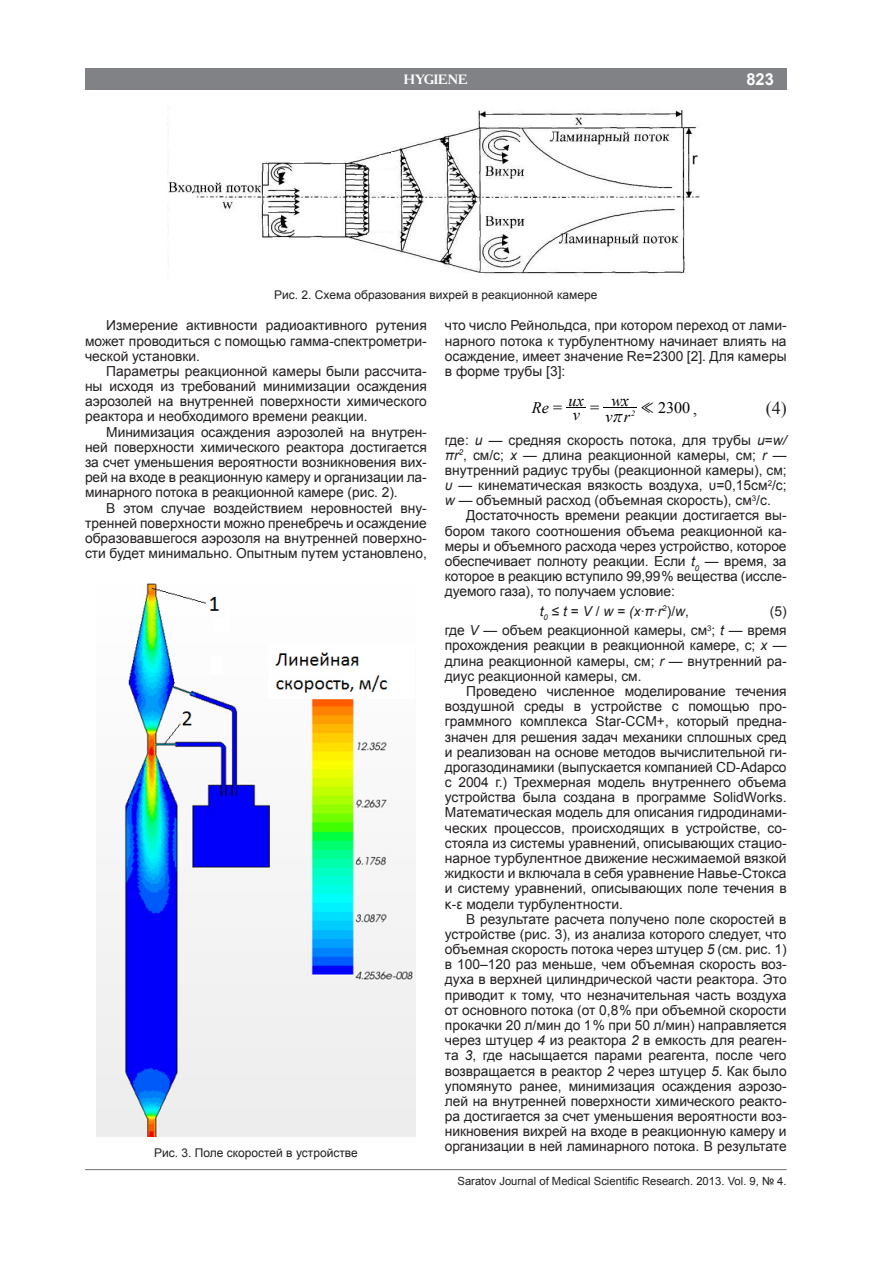
<style>
.page{position:relative;width:893px;height:1263px;background:#fff}
.page>*{position:absolute;margin:0;border:0;box-sizing:border-box;transform-origin:0 0}
.Основной_текст{font:18px "Times New Roman";color:#231f20}
.t1{font:700 16.5px "Arial";color:#fff}
.t2{font:italic 16.05px "Times New Roman";color:#000}
.t3{font:16.05px "Times New Roman";color:#000}
.Основной_текст-2{font:13.8px/15.1px "Arial";color:#231f20;text-align:justify}
.Основной_текст-3{font:italic 13.8px "Arial";color:#231f20}
.t4{font:700 13.5px "Academy C";color:#fff}
.Подрисуночная{font:12px "Arial";color:#231f20}
.t5{font:11.25px "Arial";color:#231f20}
.s1{font-style:normal}
.s2{font-family:"MM Relation"}
.s3{font-style:italic}
.s4{font-family:"MM Century Old Greek"}
</style>
<div class="page">
<hr style="left:85px;top:1169px;width:702px;height:1px;background:#808285">
<div style="left:85px;top:68px;width:702px;height:21px;background:#808285"></div>
<hr style="left:604px;top:408px;width:33px;height:1px;background:#000">
<img style="left:168px;top:110px;width:532px;height:166px">
<img style="left:97px;top:583px;width:318px;height:553px">
<p class="t4" style="left:404px;top:71px;width:65px">HYGIENE</p>
<p class="Подрисуночная" style="left:274px;top:287px;width:325px">Рис. 2. Схема образования вихрей в реакционной камере</p>
<p class="t1" style="left:746px;top:68px;width:29px">823</p>
<p class="Основной_текст-2" style="left:85px;top:318px;width:343px;text-indent:21px">Измерение активности радиоактивного рутения может проводиться с помощью гамма-спектрометри&shy;ческой установки.</p>
<p class="Основной_текст-2" style="left:85px;top:364px;width:343px;text-indent:21px">Параметры реакционной камеры были рассчита&shy;ны исходя из требований минимизации осаждения аэрозолей на внутренней поверхности химического реактора и необходимого времени реакции.</p>
<p class="Основной_текст-2" style="left:85px;top:424px;width:343px;text-indent:21px">Минимизация осаждения аэрозолей на внутрен&shy;ней поверхности химического реактора достигается за счет уменьшения вероятности возникновения вих&shy;рей на входе в реакционную камеру и организации ла&shy;минарного потока в реакционной камере (рис. 2).</p>
<p class="Основной_текст-2" style="left:85px;top:500px;width:343px;text-indent:21px">В этом случае воздействием неровностей вну&shy;тренней поверхности можно пренебречь и осаждение образовавшегося аэрозоля на внутренней поверхно&shy;сти будет минимально. Опытным путем установлено,</p>
<p class="Подрисуночная" style="left:154px;top:1144px;width:205px">Рис. 3. Поле скоростей в устройстве</p>
<p class="Основной_текст-2" style="left:445px;top:318px;width:343px">что число Рейнольдса, при котором переход от лами&shy;нарного потока к турбулентному начинает влиять на осаждение, имеет значение Re=2300 [2]. Для камеры в форме трубы [3]:</p>
<p class="t2" style="left:532px;top:396px;width:32px">Re <span class="s1">=</span></p>
<p class="t2" style="left:573px;top:404px;width:9px">v</p>
<p class="t2" style="left:569px;top:389px;width:17px">ux</p>
<p class="t2" style="left:612px;top:389px;width:19px">wx</p>
<p class="t3" style="left:641px;top:397px;width:51px"><span class="s2">%</span> 2300</p>
<p class="Основной_текст" style="left:693px;top:396px;width:6px">,</p>
<p class="Основной_текст" style="left:766px;top:396px;width:22px">(4)</p>
<p class="Основной_текст-2" style="left:445px;top:432px;width:343px">где: <span class="s3">u</span> — средняя скорость потока, для трубы <span class="s3">u</span>=<span class="s3">w/ πr</span><sup>2</sup>, см/с; <span class="s3">x</span> — длина реакционной камеры, см; <span class="s3">r</span> — внутренний радиус трубы (реакционной камеры), см; <span class="s3">υ</span> — кинематическая вязкость воздуха, υ=0,15см<sup>2</sup>/с; <span class="s3">w</span> — объемный расход (объемная скорость), см<sup>3</sup>/с.</p>
<p class="Основной_текст-2" style="left:445px;top:508px;width:343px;text-indent:21px">Достаточность времени реакции достигается вы&shy;бором такого соотношения объема реакционной ка&shy;меры и объемного расхода через устройство, которое обеспечивает полноту реакции. Если <span class="s3">t</span><sub>0</sub> — время, за которое в реакцию вступило 99,99 % вещества (иссле&shy;дуемого газа), то получаем условие:</p>
<p class="Основной_текст-3" style="left:540px;top:602px;width:151px">t<sub>0</sub> <span class="s1">≤</span> t <span class="s1">=</span> V <span class="s1">/</span> w <span class="s1">=</span> (x∙π∙r<sup>2</sup><span class="s1">)/</span>w<span class="s1">,</span></p>
<p class="Основной_текст-2" style="left:770px;top:603px;width:18px">(5)</p>
<p class="Основной_текст-2" style="left:445px;top:623px;width:343px">где <span class="s3">V</span> — объем реакционной камеры, см<sup>3</sup>; <span class="s3">t</span> — время прохождения реакции в реакционной камере, с; <span class="s3">x</span> — длина реакционной камеры, см; <span class="s3">r</span> — внутренний ра&shy;диус реакционной камеры, см.</p>
<p class="Основной_текст-2" style="left:445px;top:684px;width:343px;text-indent:21px">Проведено численное моделирование течения воздушной среды в устройстве с помощью про&shy;граммного комплекса Star-CCM+, который предна&shy;значен для решения задач механики сплошных сред и реализован на основе методов вычислительной ги&shy;дрогазодинамики (выпускается компанией CD-Adapco с 2004 г.) Трехмерная модель внутреннего объема устройства была создана в программе SolidWorks.<br>Математическая модель для описания гидродинами&shy;ческих процессов, происходящих в устройстве, со&shy;стояла из системы уравнений, описывающих стацио&shy;нарное турбулентное движение несжимаемой вязкой жидкости и включала в себя уравнение Навье-Стокса и систему уравнений, описывающих поле течения в κ-ε модели турбулентности.</p>
<p class="Основной_текст-2" style="left:445px;top:911px;width:343px;text-indent:21px">В результате расчета получено поле скоростей в устройстве (рис. 3), из анализа которого следует, что объемная скорость потока через штуцер <span class="s3">5</span> (см. рис. 1) в 100–120 раз меньше, чем объемная скорость воз&shy;духа в верхней цилиндрической части реактора. Это приводит к тому, что незначительная часть воздуха от основного потока (от 0,8 % при объемной скорости прокачки 20 л/мин до 1 % при 50 л/мин) направляется через штуцер <span class="s3">4</span> из реактора <span class="s3">2</span> в емкость для реаген&shy;та <span class="s3">3</span>, где насыщается парами реагента, после чего возвращается в реактор <span class="s3">2</span> через штуцер <span class="s3">5</span>. Как было упомянуто ранее, минимизация осаждения аэрозо&shy;лей на внутренней поверхности химического реакто&shy;ра достигается за счет уменьшения вероятности воз&shy;никновения вихрей на входе в реакционную камеру и организации в ней ламинарного потока. В результате</p>
<p class="t3" style="left:590px;top:397px;width:11px">=</p>
<p class="t2" style="left:606px;top:406px;width:31px">v<span class="s4">r</span>r <sup>2</sup></p>
<p class="t5" style="left:458px;top:1174px;width:331px">Saratov Journal of Medical Scientific Research. 2013. Vol. 9, № 4.</p>
</div>
